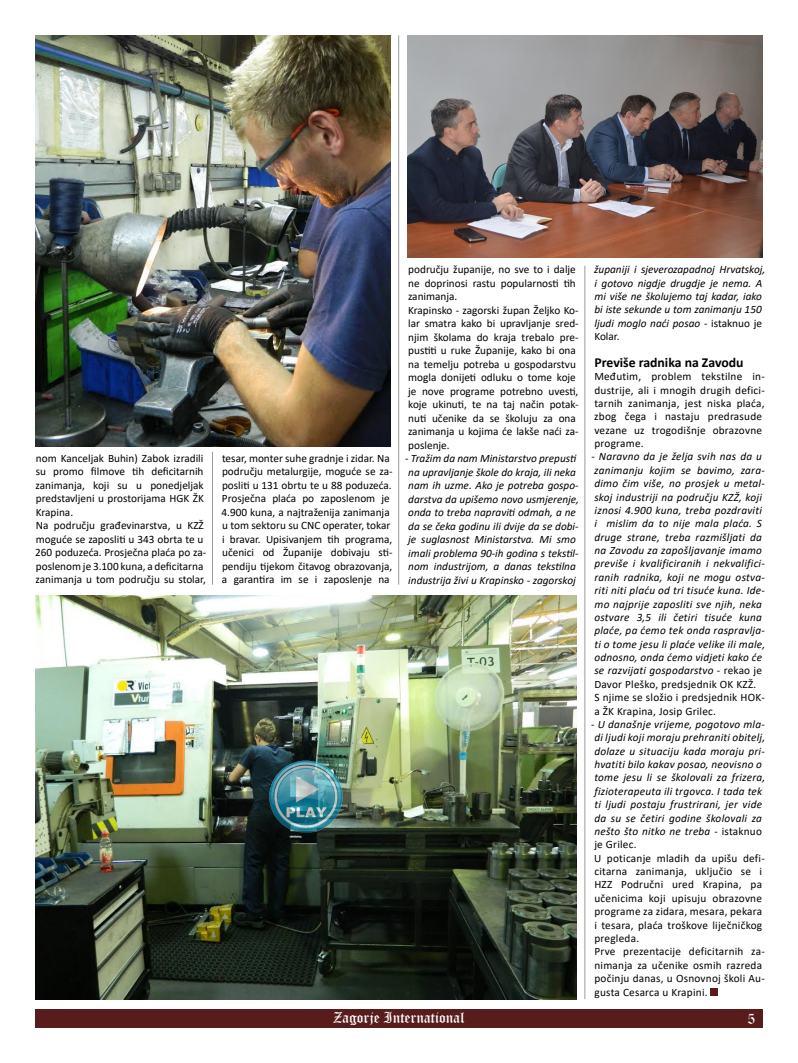
<style>
.page{position:relative;width:798px;height:1063px;background:#fff}
.page>*{position:absolute;margin:0;border:0;box-sizing:border-box;transform-origin:0 0}
.t1{font:15px "Old English Text";color:#fff}
.t2{font:700 13.75px "Calibri";color:#000}
.t3{font:italic 11.25px/13.4px "Calibri";letter-spacing:.005em;color:#000}
.t4{font:11.25px/13.5px "Calibri";color:#000}
.t5{font:11.25px/13.4px "Calibri";letter-spacing:.02em;color:#000}
.s1{font-style:normal}
.s2{font-style:italic}
</style>
<div class="page">
<div style="left:35px;top:1009px;width:727px;height:19px;background:#581c1c"></div>
<div style="left:710px;top:988px;width:7px;height:8px;background:#581c1c"></div>
<img style="left:407px;top:35px;width:355px;height:223px">
<img style="left:35px;top:595px;width:541px;height:404px">
<img style="left:35px;top:35px;width:355px;height:411px">
<hr style="left:212px;top:452px;width:1px;height:133px;background:#9c9b9b">
<hr style="left:398px;top:35px;width:1px;height:550px;background:#9c9b9b">
<hr style="left:584px;top:266px;width:1px;height:733px;background:#9c9b9b">
<img style="left:265px;top:757px;width:81px;height:80px">
<p class="t4" style="left:35px;top:451px;width:172px">nom Kanceljak Buhin) Zabok izradili su promo filmove tih deficitarnih zanimanja, koji su u ponedjeljak predstavljeni u prostorijama HGK ŽK<br>Krapina.<br>Na području građevinarstva, u KZŽ moguće se zaposliti u 343 obrta te u<br>260 poduzeća. Prosječna plaća po za&shy;poslenom je 3.100 kuna, a deficitarna zanimanja u tom području su stolar,</p>
<p class="t4" style="left:221px;top:451px;width:172px">tesar, monter suhe gradnje i zidar. Na području metalurgije, moguće se za&shy;posliti u 131 obrtu te u 88 poduzeća.<br>Prosječna plaća po zaposlenom je 4.900 kuna, a najtraženija zanimanja u tom sektoru su CNC operater, tokar i bravar. Upisivanjem tih programa, učenici od Županije dobivaju sti&shy;pendiju tijekom čitavog obrazovanja, a garantira im se i zaposlenje na</p>
<p class="t4" style="left:408px;top:262px;width:172px">području županije, no sve to i dalje ne doprinosi rastu popularnosti tih zanimanja.<br>Krapinsko - zagorski župan Željko Ko&shy;lar smatra kako bi upravljanje sred&shy;njim školama do kraja trebalo pre&shy;pustiti u ruke Županije, kako bi ona na temelju potreba u gospodarstvu mogla donijeti odluku o tome koje je nove programe potrebno uvesti, koje ukinuti, te na taj način potak&shy;nuti učenike da se školuju za ona zanimanja u kojima će lakše naći za&shy;poslenje.</p>
<p class="t3" style="left:405px;top:451px;width:175px"><span class="s1">-</span> Tražim da nam Ministarstvo prepusti na upravljanje škole do kraja, ili neka nam ih uzme. Ako je potreba gospo&shy;darstva da upišemo novo usmjerenje, onda to treba napraviti odmah, a ne da se čeka godinu ili dvije da se dobi&shy;je suglasnost Ministarstva. Mi smo imali problema 90-ih godina s tekstil&shy;nom industrijom, a danas tekstilna industrija živi u Krapinsko - zagorskoj</p>
<p class="t3" style="left:594px;top:262px;width:172px">županiji i sjeverozapadnoj Hrvatskoj, i gotovo nigdje drugdje je nema. A mi više ne školujemo taj kadar, iako bi iste sekunde u tom zanimanju 150 ljudi moglo naći posao <span class="s1">- istaknuo je<br>Kolar.</span></p>
<p class="t2" style="left:594px;top:352px;width:151px">Previše radnika na Zavodu</p>
<p class="t5" style="left:594px;top:369px;width:172px">Međutim, problem tekstilne in&shy;dustrije, ali i mnogih drugih defici&shy;tarnih zanimanja, jest niska plaća, zbog čega i nastaju predrasude vezane uz trogodišnje obrazovne programe.</p>
<p class="t3" style="left:591px;top:449px;width:175px">- Naravno da je želja svih nas da u zanimanju kojim se bavimo, zara&shy;dimo čim više, no prosjek u metal&shy;skoj industriji na području KZŽ, koji iznosi 4.900 kuna, treba pozdraviti<br>i mislim da to nije mala plaća. S druge strane, treba razmišljati da na Zavodu za zapošljavanje imamo previše i kvalificiranih i nekvalifici&shy;ranih radnika, koji ne mogu ostva&shy;riti niti plaću od tri tisuće kuna. Ide&shy;mo najprije zaposliti sve njih, neka ostvare 3,5 ili četiri tisuće kuna plaće, pa ćemo tek onda raspravlja&shy;ti o tome jesu li plaće velike ili male, odnosno, onda ćemo vidjeti kako će se razvijati gospodarstvo <span class="s1">- rekao je Davor Pleško, predsjednik OK KZŽ.<br>S njime se složio i predsjednik HOK&shy;a ŽK Krapina, Josip Grilec.</span></p>
<p class="t5" style="left:591px;top:717px;width:175px"><span class="s2">- U današnje vrijeme, pogotovo mla&shy;di ljudi koji moraju prehraniti obitelj, dolaze u situaciju kada moraju pri&shy;hvatiti bilo kakav posao, neovisno o tome jesu li se školovali za frizera, fizioterapeuta ili trgovca. I tada tek ti ljudi postaju frustrirani, jer vide da su se četiri godine školovali za nešto što nitko ne treba</span> - istaknuo je Grilec.<br>U poticanje mladih da upišu defi&shy;citarna zanimanja, uključio se i<br>HZZ Područni ured Krapina, pa učenicima koji upisuju obrazovne programe za zidara, mesara, pekara<br>i tesara, plaća troškove liječničkog pregleda.<br>Prve prezentacije deficitarnih za&shy;nimanja za učenike osmih razreda počinju danas, u Osnovnoj školi Au&shy;gusta Cesarca u Krapini.</p>
<h1 class="t1" style="left:333px;top:1008px;width:133px">Zagorje International</h1>
<h1 class="t1" style="left:747px;top:1009px;width:9px">5</h1>
</div>
